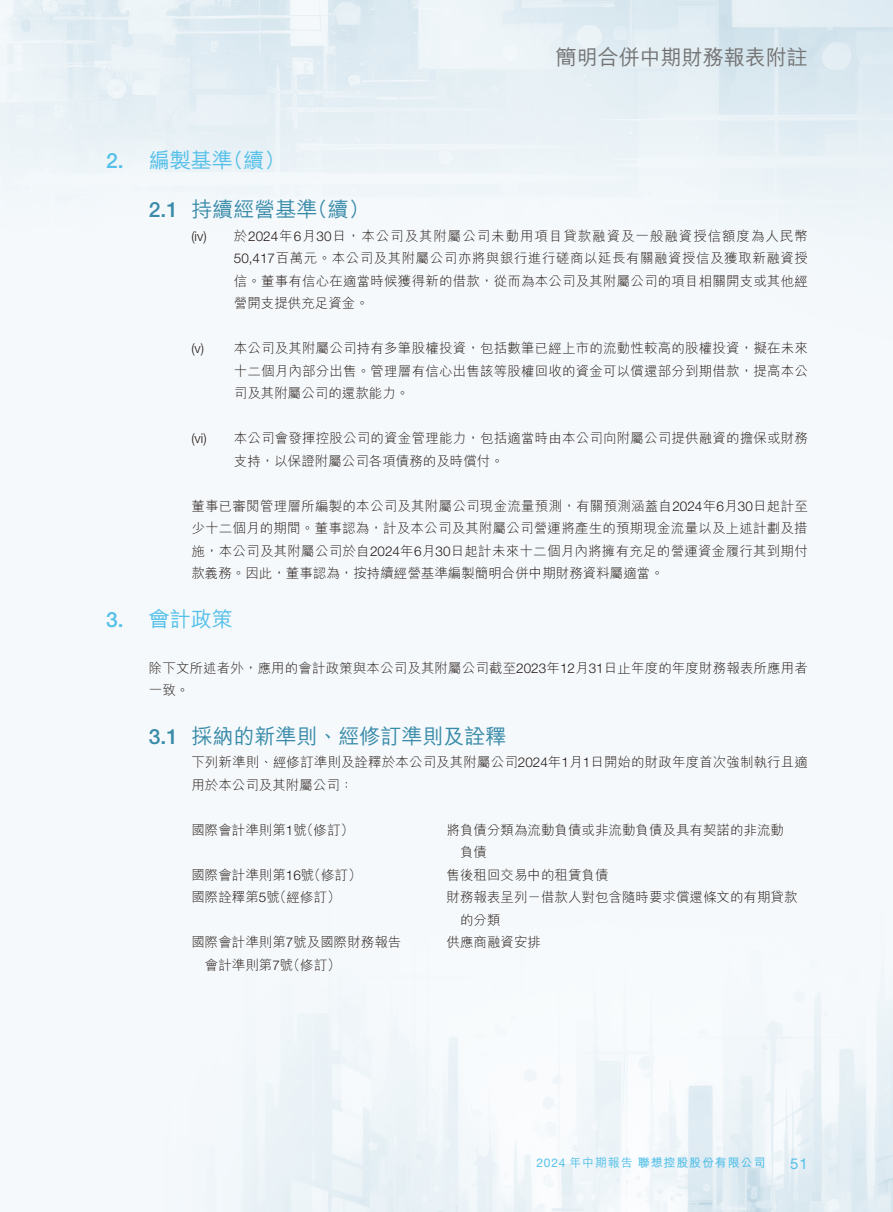
<style>
.page{position:relative;width:893px;height:1212px;background:#fff}
.page>*{position:absolute;margin:0;border:0;box-sizing:border-box;transform-origin:0 0}
.t1{font:500 21px "M Hei HK";color:#398ba9}
.t2{font:500 21px "M Hei HK";color:#54c0e9}
.t3{font:500 21px "M Hei HK";color:#727272}
.t4{font:15px "Helvetica Neue LT Std";color:#54c0e9}
.t5{font:300 13.5px/22.5px "M Hei HK";letter-spacing:.01em;color:#231916}
.t6{font:300 13.5px "Helvetica Neue LT Std";color:#231916}
.t7{font:700 12px "M Hei HK";letter-spacing:.07em;color:#54c0e9}
.s1{font-family:"Helvetica Neue LT Std"}
.s2{font-family:"Helvetica Neue LT Std";font-weight:400}
.s3{font-weight:500}
</style>
<div class="page">
<img style="left:0;top:0;width:893px;height:1212px">
<h1 class="t3" style="left:556px;top:42px;width:254px">簡明合併中期財務報表附註</h1>
<h1 class="t2" style="left:106px;top:145px;width:181px"><span class="s1">2.</span> 編製基準（續）</h1>
<h1 class="t1" style="left:149px;top:194px;width:223px"><span class="s1">2.1</span> 持續經營基準（續）</h1>
<p class="t6" style="left:191px;top:227px;width:17px">(iv)</p>
<p class="t5" style="left:234px;top:224px;width:576px;text-align:justify">於<span class="s1">2024</span>年<span class="s1">6</span>月<span class="s1">30</span>日，本公司及其附屬公司未動用項目貸款融資及一般融資授信額度為人民幣<span class="s1">50,417</span>百萬元。本公司及其附屬公司亦將與銀行進行磋商以延長有關融資授信及獲取新融資授信。董事有信心在適當時候獲得新的借款，從而為本公司及其附屬公司的項目相關開支或其他經營開支提供充足資金。</p>
<p class="t5" style="left:234px;top:336px;width:576px;text-align:justify;text-indent:-43px"><span class="s1">(v)</span> 本公司及其附屬公司持有多筆股權投資，包括數筆已經上市的流動性較高的股權投資，擬在未來十二個月內部分出售。管理層有信心出售該等股權回收的資金可以償還部分到期借款，提高本公司及其附屬公司的還款能力。</p>
<p class="t6" style="left:191px;top:430px;width:17px">(vi)</p>
<p class="t5" style="left:234px;top:426px;width:576px">本公司會發揮控股公司的資金管理能力，包括適當時由本公司向附屬公司提供融資的擔保或財務支持，以保證附屬公司各項債務的及時償付。</p>
<p class="t5" style="left:191px;top:494px;width:618px;text-align:justify">董事已審閱管理層所編製的本公司及其附屬公司現金流量預測，有關預測涵蓋自<span class="s1">2024</span>年<span class="s1">6</span>月<span class="s1">30</span>日起計至少十二個月的期間。董事認為，計及本公司及其附屬公司營運將產生的預期現金流量以及上述計劃及措施，本公司及其附屬公司於自<span class="s1">2024</span>年<span class="s1">6</span>月<span class="s1">30</span>日起計未來十二個月內將擁有充足的營運資金履行其到期付款義務。因此，董事認為，按持續經營基準編製簡明合併中期財務資料屬適當。</p>
<h1 class="t2" style="left:106px;top:604px;width:128px"><span class="s1">3.</span> 會計政策</h1>
<p class="t5" style="left:149px;top:656px;width:661px">除下文所述者外，應用的會計政策與本公司及其附屬公司截至<span class="s1">2023</span>年<span class="s1">12</span>月<span class="s1">31</span>日止年度的年度財務報表所應用者一致。</p>
<h1 class="t1" style="left:149px;top:721px;width:359px"><span class="s1">3.1</span> 採納的新準則、經修訂準則及詮釋</h1>
<p class="t5" style="left:191px;top:750px;width:618px">下列新準則、經修訂準則及詮釋於本公司及其附屬公司<span class="s1">2024</span>年<span class="s1">1</span>月<span class="s1">1</span>日開始的財政年度首次強制執行且適用於本公司及其附屬公司：</p>
<p class="t5" style="left:191px;top:818px;width:164px">國際會計準則第<span class="s1">1</span>號（修訂）</p>
<p class="t5" style="left:460px;top:818px;width:325px;text-indent:-14px">將負債分類為流動負債或非流動負債及具有契諾的非流動負債</p>
<p class="t5" style="left:191px;top:863px;width:172px">國際會計準則第<span class="s1">16</span>號（修訂）</p>
<p class="t5" style="left:446px;top:863px;width:163px">售後租回交易中的租賃負債</p>
<p class="t5" style="left:191px;top:885px;width:151px">國際詮釋第<span class="s1">5</span>號（經修訂）</p>
<p class="t5" style="left:460px;top:885px;width:339px;text-indent:-14px">財務報表呈列－借款人對包含隨時要求償還條文的有期貸款的分類</p>
<p class="t5" style="left:205px;top:930px;width:198px;text-indent:-14px">國際會計準則第<span class="s1">7</span>號及國際財務報告會計準則第<span class="s1">7</span>號（修訂）</p>
<p class="t5" style="left:446px;top:930px;width:96px">供應商融資安排</p>
<p class="t7" style="left:536px;top:1154px;width:230px"><span class="s2">2024</span> <span class="s3">年中期報告</span>聯想控股股份有限公司</p>
<p class="t4" style="left:790px;top:1155px;width:19px">51</p>
</div>
